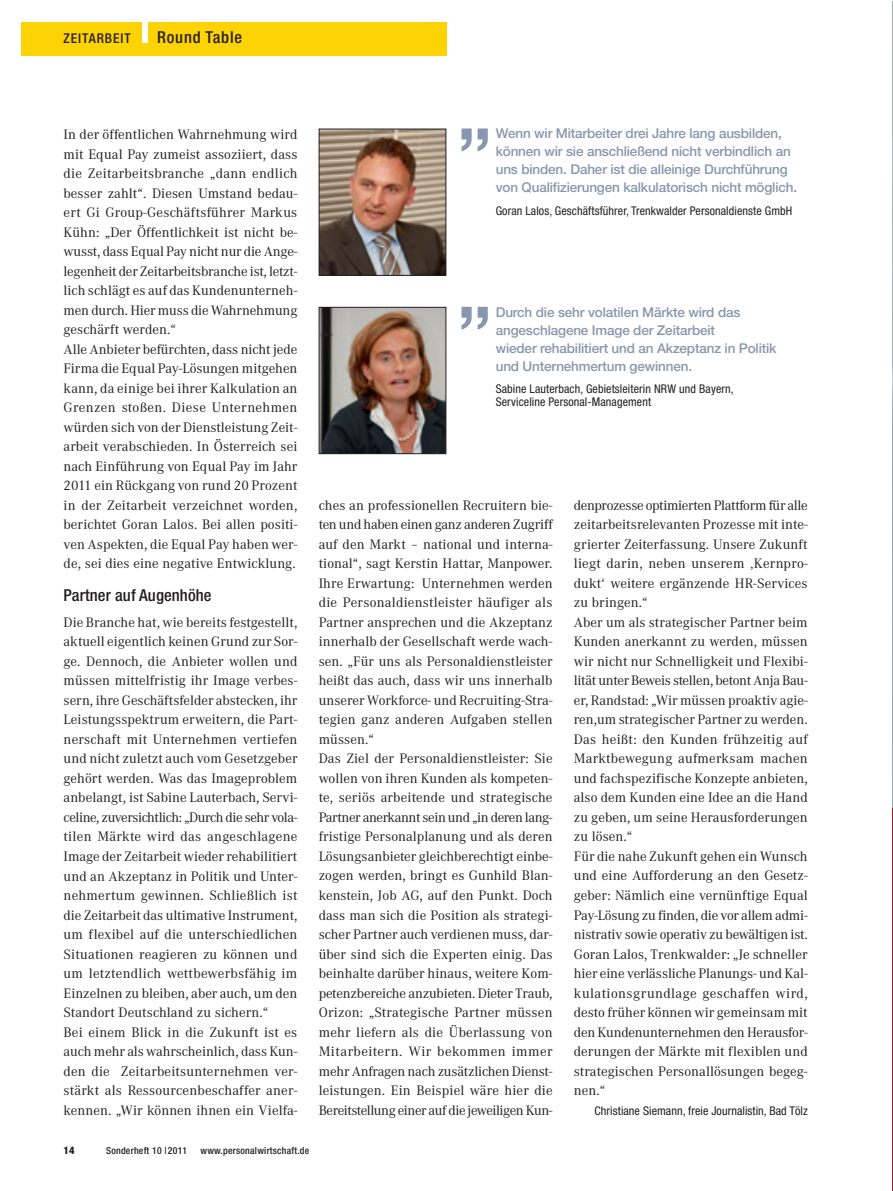
<style>
.page{position:relative;width:893px;height:1191px;background:#fff}
.page>*{position:absolute;margin:0;border:0;box-sizing:border-box;transform-origin:0 0}
.t1{font:500 81px "Helvetica Neue";color:#8897ad}
.t2{font:500 condensed 16.5px "Helvetica Neue";letter-spacing:.005em;color:#231f20}
.t3{font:500 condensed 16.5px "Helvetica Neue";letter-spacing:.05em;color:#231f20}
.t4{font:14.25px/19.5px "Corporate A";letter-spacing:.005em;color:#231f20}
.t5{font:500 13.5px/18px "Helvetica Neue";letter-spacing:-.01em;color:#8897ad}
.t6{font:500 condensed 13.5px "Helvetica Neue";letter-spacing:.07em;color:#231f20}
.t7{font:condensed 12px/13.5px "Helvetica Neue";letter-spacing:.01em;color:#231f20}
.t8{font:800 condensed 10.5px "Helvetica Neue";color:#231f20}
.t9{font:500 condensed 9.75px "Helvetica Neue";letter-spacing:.025em;color:#231f20}
</style>
<div class="page">
<div style="left:21px;top:22px;width:425px;height:34px;background:#fed304"></div>
<div style="left:142px;top:22px;width:6px;height:21px;background:#fff"></div>
<img style="left:321px;top:131px;width:123px;height:143px">
<div style="left:319px;top:129px;width:127px;height:147px;border:1px solid #231f20"></div>
<img style="left:321px;top:309px;width:123px;height:143px">
<div style="left:319px;top:307px;width:127px;height:147px;border:1px solid #231f20"></div>
<img style="left:892px;top:1px;width:1px;height:806px">
<svg style="left:892px;top:807px;width:1px;height:384px"></svg>
<p class="t6" style="left:64px;top:33px;width:69px">ZEITARBEIT</p>
<p class="t3" style="left:157px;top:31px;width:86px">Round Table</p>
<p class="t4" style="left:64px;top:126px;width:235px">In der öffentlichen Wahrnehmung wird mit Equal Pay zumeist assoziiert, dass die Zeitarbeitsbranche „dann endlich besser zahlt“. Diesen Umstand bedau&shy;ert Gi Group-Geschäftsführer Markus Kühn: „Der Öffentlichkeit ist nicht be&shy;wusst, dass Equal Pay nicht nur die Ange&shy;legenheit der Zeitarbeitsbranche ist, letzt&shy;lich schlägt es auf das Kundenunterneh&shy;men durch. Hier muss die Wahrnehmung geschärft werden.“<br>Alle Anbieter befürchten, dass nicht jede Firma die Equal Pay-Lösungen mitgehen kann, da einige bei ihrer Kalkulation an Grenzen stoßen. Diese Unternehmen würden sich von der Dienstleistung Zeit&shy;arbeit verabschieden. In Österreich sei nach Einführung von Equal Pay im Jahr 2011 ein Rückgang von rund 20 Prozent in der Zeitarbeit verzeichnet worden, berichtet Goran Lalos. Bei allen positi&shy;ven Aspekten, die Equal Pay haben wer&shy;de, sei dies eine negative Entwicklung.</p>
<p class="t2" style="left:64px;top:589px;width:150px">Partner auf Augenhöhe</p>
<p class="t4" style="left:64px;top:614px;width:235px">Die Branche hat, wie bereits festgestellt, aktuell eigentlich keinen Grund zur Sor&shy;ge. Dennoch, die Anbieter wollen und müssen mittelfristig ihr Image verbes&shy;sern, ihre Geschäftsfelder abstecken, ihr Leistungsspektrum erweitern, die Part&shy;nerschaft mit Unternehmen vertiefen und nicht zuletzt auch vom Gesetzgeber gehört werden. Was das Imageproblem anbelangt, ist Sabine Lauterbach, Servi&shy;celine, zuversichtlich: „Durch die sehr vola&shy;tilen Märkte wird das angeschlagene Image der Zeitarbeit wieder rehabilitiert und an Akzeptanz in Politik und Unter&shy;nehmertum gewinnen. Schließlich ist die Zeitarbeit das ultimative Instrument, um flexibel auf die unterschiedlichen Situationen reagieren zu können und um letztendlich wettbewerbsfähig im Einzelnen zu bleiben, aber auch, um den Standort Deutschland zu sichern.“<br>Bei einem Blick in die Zukunft ist es auch mehr als wahrscheinlich, dass Kun&shy;den die Zeitarbeitsunternehmen ver&shy;stärkt als Ressourcenbeschaffer aner&shy;kennen. „Wir können ihnen ein Vielfa-</p>
<h1 class="t1" style="left:457px;top:82px;width:37px">„</h1>
<p class="t5" style="left:496px;top:126px;width:303px">Wenn wir Mitarbeiter drei Jahre lang ausbilden, können wir sie anschließend nicht verbindlich an uns binden. Daher ist die alleinige Durchführung von Qualifizierungen kalkulatorisch nicht möglich.</p>
<p class="t7" style="left:496px;top:205px;width:298px">Goran Lalos, Geschäftsführer, Trenkwalder Personaldienste GmbH</p>
<h1 class="t1" style="left:457px;top:260px;width:37px">„</h1>
<p class="t5" style="left:496px;top:304px;width:282px">Durch die sehr volatilen Märkte wird das angeschlagene Image der Zeitarbeit<br>wieder rehabilitiert und an Akzeptanz in Politik und Unternehmertum gewinnen.</p>
<p class="t7" style="left:496px;top:383px;width:239px">Sabine Lauterbach, Gebietsleiterin NRW und Bayern,<br>Serviceline Personal-Management</p>
<p class="t4" style="left:319px;top:496px;width:235px">ches an professionellen Recruitern bie&shy;ten und haben einen ganz anderen Zugriff auf den Markt – national und interna&shy;tional“, sagt Kerstin Hattar, Manpower.<br>Ihre Erwartung: Unternehmen werden die Personaldienstleister häufiger als Partner ansprechen und die Akzeptanz innerhalb der Gesellschaft werde wach&shy;sen. „Für uns als Personaldienstleister heißt das auch, dass wir uns innerhalb unserer Workforce- und Recruiting-Stra&shy;tegien ganz anderen Aufgaben stellen müssen.“<br>Das Ziel der Personaldienstleister: Sie wollen von ihren Kunden als kompeten&shy;te, seriös arbeitende und strategische Partner anerkannt sein und „in deren lang&shy;fristige Personalplanung und als deren Lösungsanbieter gleichberechtigt einbe&shy;zogen werden, bringt es Gunhild Blan&shy;kenstein, Job AG, auf den Punkt. Doch dass man sich die Position als strategi&shy;scher Partner auch verdienen muss, dar&shy;über sind sich die Experten einig. Das beinhalte darüber hinaus, weitere Kom&shy;petenzbereiche anzubieten. Dieter Traub, Orizon: „Strategische Partner müssen mehr liefern als die Überlassung von Mitarbeitern. Wir bekommen immer mehr Anfragen nach zusätzlichen Dienst&shy;leistungen. Ein Beispiel wäre hier die Bereitstellung einer auf die jeweiligen Kun-</p>
<p class="t4" style="left:574px;top:496px;width:235px">denprozesse optimierten Plattform für alle zeitarbeitsrelevanten Prozesse mit inte&shy;grierter Zeiterfassung. Unsere Zukunft liegt darin, neben unserem ‚Kernpro&shy;dukt‘ weitere ergänzende HR-Services zu bringen.“<br>Aber um als strategischer Partner beim Kunden anerkannt zu werden, müssen wir nicht nur Schnelligkeit und Flexibi&shy;lität unter Beweis stellen, betont Anja Bau&shy;er, Randstad: „Wir müssen proaktiv agie&shy;ren,um strategischer Partner zu werden.<br>Das heißt: den Kunden frühzeitig auf Marktbewegung aufmerksam machen und fachspezifische Konzepte anbieten, also dem Kunden eine Idee an die Hand zu geben, um seine Herausforderungen zu lösen.“<br>Für die nahe Zukunft gehen ein Wunsch und eine Aufforderung an den Gesetz&shy;geber: Nämlich eine vernünftige Equal Pay-Lösung zu finden, die vor allem admi&shy;nistrativ sowie operativ zu bewältigen ist.<br>Goran Lalos, Trenkwalder: „Je schneller hier eine verlässliche Planungs- und Kal&shy;kulationsgrundlage geschaffen wird, desto früher können wir gemeinsam mit den Kundenunternehmen den Herausfor&shy;derungen der Märkte mit flexiblen und strategischen Personallösungen begeg&shy;nen.“</p>
<p class="t7" style="left:595px;top:1104px;width:215px">Christiane Siemann, freie Journalistin, Bad Tölz</p>
<p class="t8" style="left:64px;top:1146px;width:12px">14</p>
<p class="t9" style="left:106px;top:1146px;width:83px">Sonderheft 10 |2011</p>
<p class="t9" style="left:200px;top:1146px;width:110px">www.personalwirtschaft.de</p>
</div>
